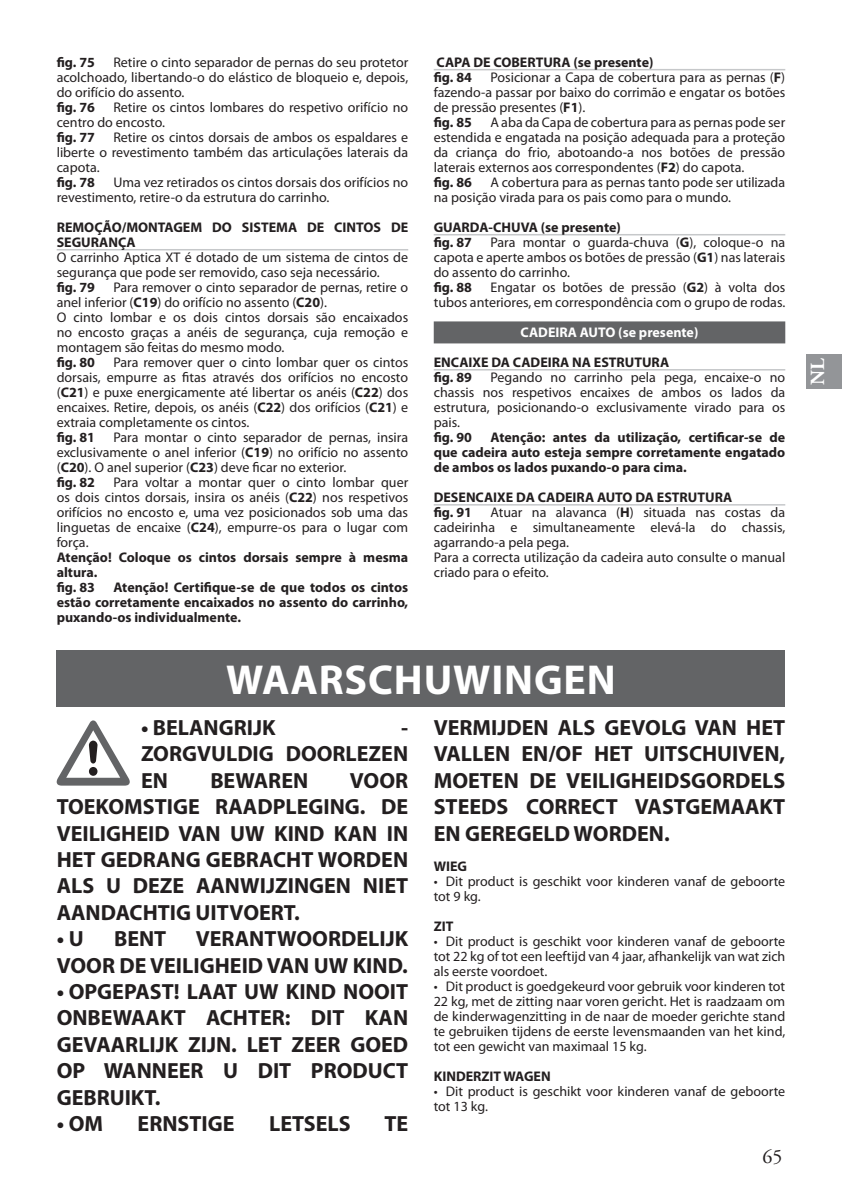
<style>
.page{position:relative;width:842px;height:1191px;background:#fff}
.page>*{position:absolute;margin:0;border:0;box-sizing:border-box;transform-origin:0 0}
.t1{font:700 42px "Myriad Pro";letter-spacing:.02em;color:#fff}
.t2{font:700 22px/26.4px "Myriad Pro";color:#231f20;text-align:justify}
.t3{font:20px "Adobe Garamond Pro";color:#231f20}
.t4{font:700 20px "Adobe Garamond Pro";color:#fff}
.t5{font:14px/15px "Myriad Pro";color:#231f20}
.t6{font:700 14px/15px "Myriad Pro";color:#231f20}
.t7{font:700 14px "Myriad Pro";color:#fff}
.s1{font-weight:700}
</style>
<div class="page">
<div style="left:806px;top:355px;width:36px;height:34px;background:#939598"></div>
<hr style="left:57px;top:249px;width:351px;height:1px;background:#c6c8ca">
<hr style="left:434px;top:69px;width:351px;height:1px;background:#c6c8ca">
<hr style="left:434px;top:234px;width:351px;height:1px;background:#c6c8ca">
<div style="left:434px;top:321px;width:351px;height:22px;background:#636466"></div>
<hr style="left:434px;top:369px;width:351px;height:1px;background:#c6c8ca">
<hr style="left:434px;top:504px;width:351px;height:1px;background:#c6c8ca">
<svg style="left:57px;top:720px;width:73px;height:65px"></svg>
<div style="left:57px;top:650px;width:728px;height:57px;background:#636466"></div>
<p class="t6" style="left:57px;top:56px;width:40px">fig. 75</p>
<p class="t5" style="left:57px;top:56px;width:353px;text-align:justify;text-indent:57px">Retire o cinto separador de pernas do seu protetor acolchoado, libertando-o do elástico de bloqueio e, depois, do orifício do assento.</p>
<p class="t6" style="left:57px;top:101px;width:40px">fig. 76</p>
<p class="t5" style="left:57px;top:101px;width:353px;text-indent:57px">Retire os cintos lombares do respetivo orifício no centro do encosto.</p>
<p class="t6" style="left:57px;top:131px;width:40px">fig. 77</p>
<p class="t5" style="left:57px;top:131px;width:353px;text-align:justify;text-indent:57px">Retire os cintos dorsais de ambos os espaldares e liberte o revestimento também das articulações laterais da capota.</p>
<p class="t6" style="left:57px;top:176px;width:40px">fig. 78</p>
<p class="t5" style="left:57px;top:176px;width:353px;text-indent:57px">Uma vez retirados os cintos dorsais dos orifícios no revestimento, retire-o da estrutura do carrinho.</p>
<p class="t6" style="left:57px;top:221px;width:353px">REMOÇÃO/MONTAGEM DO SISTEMA DE CINTOS DE<br>SEGURANÇA</p>
<p class="t5" style="left:57px;top:251px;width:353px">O carrinho Aptica XT é dotado de um sistema de cintos de segurança que pode ser removido, caso seja necessário.</p>
<p class="t6" style="left:57px;top:281px;width:40px">fig. 79</p>
<p class="t5" style="left:57px;top:281px;width:353px;text-indent:57px">Para remover o cinto separador de pernas, retire o anel inferior (<span class="s1">C19</span>) do orifício no assento (<span class="s1">C20</span>).<br>O cinto lombar e os dois cintos dorsais são encaixados no encosto graças a anéis de segurança, cuja remoção e montagem são feitas do mesmo modo.</p>
<p class="t6" style="left:57px;top:356px;width:40px">fig. 80</p>
<p class="t5" style="left:57px;top:356px;width:353px;text-align:justify;text-indent:57px">Para remover quer o cinto lombar quer os cintos dorsais, empurre as fitas através dos orifícios no encosto (<span class="s1">C21</span>) e puxe energicamente até libertar os anéis (<span class="s1">C22</span>) dos encaixes. Retire, depois, os anéis (<span class="s1">C22</span>) dos orifícios (<span class="s1">C21</span>) e extraia completamente os cintos.</p>
<p class="t6" style="left:57px;top:431px;width:40px">fig. 81</p>
<p class="t5" style="left:57px;top:431px;width:353px;text-indent:57px">Para montar o cinto separador de pernas, insira exclusivamente o anel inferior (<span class="s1">C19</span>) no orifício no assento (<span class="s1">C20</span>). O anel superior (<span class="s1">C23</span>) deve ficar no exterior.<br><span class="s1">fig. 82</span></p>
<p class="t5" style="left:57px;top:476px;width:353px;text-align:justify;text-indent:57px">Para voltar a montar quer o cinto lombar quer os dois cintos dorsais, insira os anéis (<span class="s1">C22</span>) nos respetivos orifícios no encosto e, uma vez posicionados sob uma das linguetas de encaixe (<span class="s1">C24</span>), empurre-os para o lugar com força.</p>
<p class="t6" style="left:57px;top:551px;width:353px">Atenção! Coloque os cintos dorsais sempre à mesma altura.<br>fig. 83</p>
<p class="t6" style="left:57px;top:581px;width:353px;text-align:justify;text-indent:57px">Atenção! Certifique-se de que todos os cintos estão corretamente encaixados no assento do carrinho, puxando-os individualmente.</p>
<p class="t6" style="left:434px;top:56px;width:221px">CAPA DE COBERTURA (se presente) fig. 84</p>
<p class="t5" style="left:434px;top:71px;width:353px;text-indent:57px">Posicionar a Capa de cobertura para as pernas (<span class="s1">F</span>) fazendo-a passar por baixo do corrimão e engatar os botões de pressão presentes (<span class="s1">F1</span>).<br><span class="s1">fig. 85</span></p>
<p class="t5" style="left:434px;top:116px;width:353px;text-indent:57px">A aba da Capa de cobertura para as pernas pode ser estendida e engatada na posição adequada para a proteção da criança do frio, abotoando-a nos botões de pressão laterais externos aos correspondentes (<span class="s1">F2</span>) do capota.<br><span class="s1">fig. 86</span></p>
<p class="t5" style="left:434px;top:176px;width:353px;text-indent:57px">A cobertura para as pernas tanto pode ser utilizada na posição virada para os pais como para o mundo.</p>
<p class="t6" style="left:434px;top:221px;width:189px">GUARDA-CHUVA (se presente) fig. 87</p>
<p class="t5" style="left:434px;top:236px;width:353px;text-align:justify;text-indent:57px">Para montar o guarda-chuva (<span class="s1">G</span>), coloque-o na capota e aperte ambos os botões de pressão (<span class="s1">G1</span>) nas laterais do assento do carrinho.</p>
<p class="t6" style="left:434px;top:281px;width:40px">fig. 88</p>
<p class="t5" style="left:434px;top:281px;width:353px;text-align:right">Engatar os botões de pressão (<span class="s1">G2</span>) à volta dos<br>tubos anteriores, em correspondência com o grupo de rodas.</p>
<p class="t7" style="left:521px;top:327px;width:179px">CADEIRA AUTO (se presente)</p>
<p class="t6" style="left:434px;top:356px;width:237px">ENCAIXE DA CADEIRA NA ESTRUTURA fig. 89</p>
<p class="t5" style="left:434px;top:371px;width:353px;text-align:justify;text-indent:57px">Pegando no carrinho pela pega, encaixe-o no chassis nos respetivos encaixes de ambos os lados da estrutura, posicionando-o exclusivamente virado para os pais.</p>
<p class="t6" style="left:434px;top:431px;width:40px">fig. 90</p>
<p class="t6" style="left:434px;top:431px;width:353px;text-align:justify;text-indent:57px">Atenção: antes da utilização, certificar-se de que cadeira auto esteja sempre corretamente engatado de ambos os lados puxando-o para cima.</p>
<p class="t6" style="left:434px;top:491px;width:300px">DESENCAIXE DA CADEIRA AUTO DA ESTRUTURA fig. 91</p>
<p class="t5" style="left:434px;top:506px;width:353px;text-indent:57px">Atuar na alavanca (<span class="s1">H</span>) situada nas costas da cadeirinha e simultaneamente elevá-la do chassis, agarrando-a pela pega.<br>Para a correcta utilização da cadeira auto consulte o manual criado para o efeito.</p>
<h1 class="t1" style="left:226px;top:664px;width:391px">WAARSCHUWINGEN</h1>
<h2 class="t2" style="left:141px;top:716px;width:136px">• BELANGRIJK</h2>
<h2 class="t2" style="left:141px;top:716px;width:269px;text-indent:260px">- ZORGVULDIG DOORLEZEN EN</h2>
<h2 class="t2" style="left:57px;top:768px;width:353px;text-indent:293px">VOOR TOEKOMSTIGE RAADPLEGING. DE VEILIGHEID VAN UW KIND KAN IN HET GEDRANG GEBRACHT WORDEN ALS U DEZE AANWIJZINGEN NIET AANDACHTIG UITVOERT.</h2>
<h2 class="t2" style="left:57px;top:927px;width:28px">• U</h2>
<h2 class="t2" style="left:114px;top:927px;width:54px">BENT</h2>
<h2 class="t2" style="left:210px;top:768px;width:99px">BEWAREN</h2>
<h2 class="t2" style="left:57px;top:927px;width:353px;text-align:right">VERANTWOORDELIJK<br>VOOR DE VEILIGHEID VAN UW KIND.</h2>
<h2 class="t2" style="left:57px;top:980px;width:353px">• OPGEPAST! LAAT UW KIND NOOIT ONBEWAAKT ACHTER: DIT KAN GEVAARLIJK ZIJN. LET ZEER GOED OP WANNEER U DIT PRODUCT GEBRUIKT.</h2>
<h2 class="t2" style="left:57px;top:1112px;width:48px">• OM</h2>
<h2 class="t2" style="left:138px;top:1112px;width:98px">ERNSTIGE</h2>
<h2 class="t2" style="left:269px;top:1112px;width:83px">LETSELS</h2>
<h2 class="t2" style="left:384px;top:1112px;width:25px">TE</h2>
<h2 class="t2" style="left:434px;top:716px;width:353px">VERMIJDEN ALS GEVOLG VAN HET VALLEN EN/OF HET UITSCHUIVEN, MOETEN DE VEILIGHEIDSGORDELS STEEDS CORRECT VASTGEMAAKT EN GEREGELD WORDEN.</h2>
<p class="t6" style="left:434px;top:859px;width:35px">WIEG</p>
<p class="t5" style="left:434px;top:874px;width:353px">• Dit product is geschikt voor kinderen vanaf de geboorte tot 9 kg.</p>
<p class="t6" style="left:434px;top:919px;width:21px">ZIT</p>
<p class="t5" style="left:434px;top:934px;width:353px;text-align:justify">• Dit product is geschikt voor kinderen vanaf de geboorte tot 22 kg of tot een leeftijd van 4 jaar, afhankelijk van wat zich als eerste voordoet.</p>
<p class="t5" style="left:434px;top:979px;width:353px;text-align:justify">• Dit product is goedgekeurd voor gebruik voor kinderen tot 22 kg, met de zitting naar voren gericht. Het is raadzaam om de kinderwagenzitting in de naar de moeder gerichte stand te gebruiken tijdens de eerste levensmaanden van het kind, tot een gewicht van maximaal 15 kg.</p>
<p class="t6" style="left:434px;top:1069px;width:119px">KINDERZIT WAGEN</p>
<p class="t5" style="left:434px;top:1084px;width:353px">• Dit product is geschikt voor kinderen vanaf de geboorte tot 13 kg.</p>
<h3 class="t3" style="left:763px;top:1148px;width:21px">65</h3>
<h3 class="t4" style="left:810px;top:385px;width:28px;rotate:-90deg">NL</h3>
</div>
